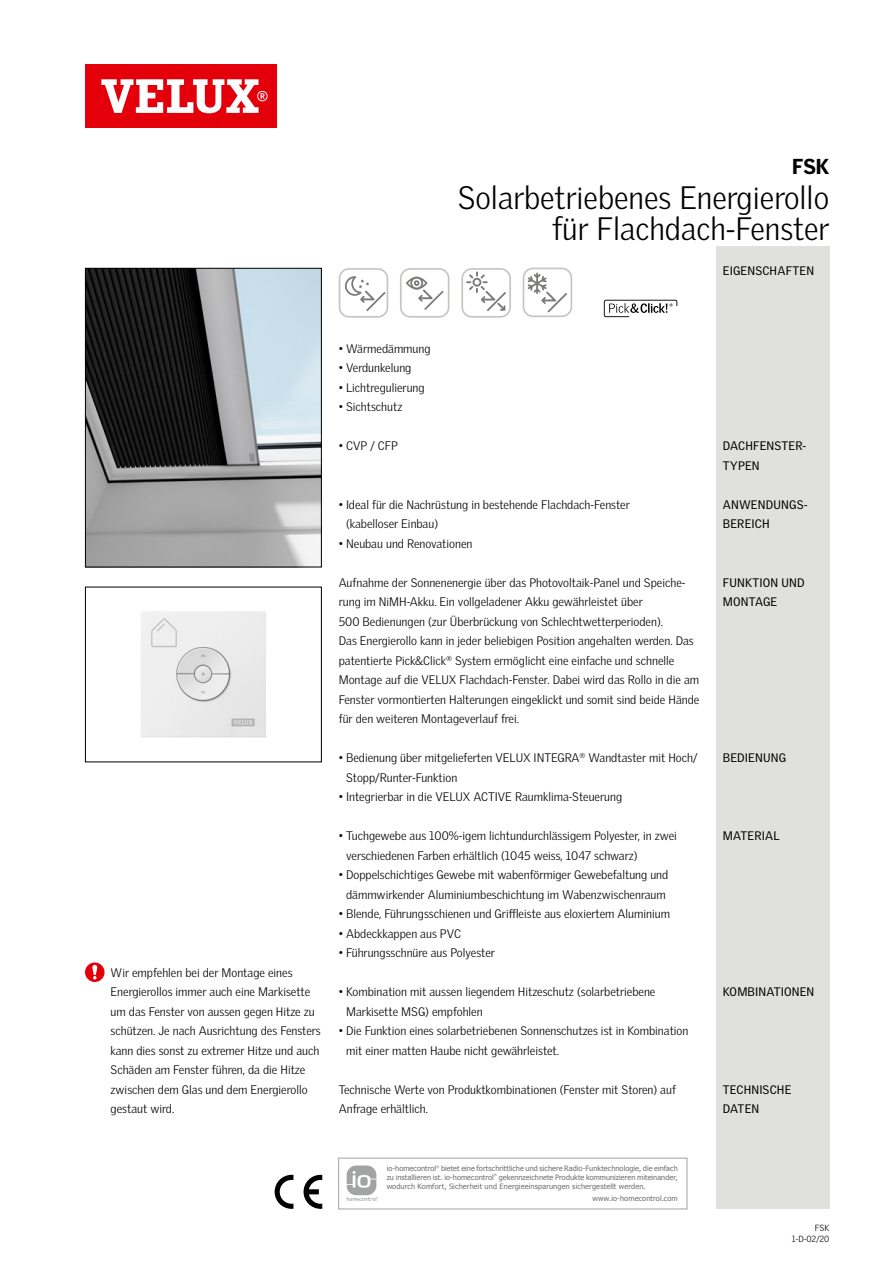
<style>
.page{position:relative;width:893px;height:1263px;background:#fff}
.page>*{position:absolute;margin:0;border:0;box-sizing:border-box;transform-origin:0 0}
.t1{font:300 31.5px/31.5px "Velux Gothic";color:#000;text-align:right}
.t2{font:900 21px "Velux Gothic";color:#000}
.t3{font:300 12px/19.5px "Velux Gothic";color:#000}
.t4{font:12px/19.5px "Velux Gothic";letter-spacing:.015em;color:#000}
.t5{font:300 8.7px/10.5px "Velux Gothic";letter-spacing:-.01em;color:#000;text-align:right}
.t6{font:7.35px/8.9px "Tahoma";letter-spacing:.01em;color:#6e6e6e}
.t7{font:3.45px "Tahoma";color:#6e6e6e}
</style>
<div class="page">
<div style="left:85px;top:64px;width:191px;height:64px;background:#e3000b"></div>
<svg style="left:101px;top:79px;width:167px;height:34px"></svg>
<div style="left:716px;top:247px;width:113px;height:962px;background:#e0e0de"></div>
<img style="left:87px;top:270px;width:233px;height:295px">
<div style="left:85px;top:268px;width:237px;height:299px;border:1px solid #000"></div>
<img style="left:141px;top:611px;width:125px;height:127px">
<div style="left:85px;top:587px;width:237px;height:175px;border:1px solid #000"></div>
<svg style="left:604px;top:300px;width:73px;height:17px"></svg>
<svg style="left:345px;top:276px;width:40px;height:35px"></svg>
<div style="left:339px;top:268px;width:49px;height:50px;border:2px solid #c5c6c3;border-radius:10px"></div>
<svg style="left:406px;top:277px;width:38px;height:33px"></svg>
<div style="left:400px;top:268px;width:49px;height:50px;border:2px solid #c5c6c3;border-radius:10px"></div>
<svg style="left:466px;top:271px;width:40px;height:40px"></svg>
<div style="left:461px;top:268px;width:50px;height:50px;border:2px solid #c5c6c3;border-radius:10px"></div>
<svg style="left:528px;top:273px;width:39px;height:40px"></svg>
<div style="left:523px;top:268px;width:49px;height:49px;border:2px solid #c5c6c3;border-radius:10px"></div>
<svg style="left:304px;top:1175px;width:18px;height:34px"></svg>
<svg style="left:275px;top:1175px;width:18px;height:34px"></svg>
<div style="left:338px;top:1158px;width:349px;height:51px;border:1px solid #a2a3a3"></div>
<svg style="left:347px;top:1165px;width:31px;height:36px"></svg>
<svg style="left:85px;top:962px;width:20px;height:20px"></svg>
<svg style="left:92px;top:965px;width:6px;height:14px"></svg>
<h2 class="t2" style="left:792px;top:153px;width:39px">FSK</h2>
<h1 class="t1" style="left:458px;top:181px;width:373px">Solarbetriebenes Energierollo für Flachdach-Fenster</h1>
<p class="t4" style="left:723px;top:260px;width:93px">EIGENSCHAFTEN</p>
<p class="t3" style="left:339px;top:338px;width:93px">• Wärmedämmung</p>
<p class="t3" style="left:339px;top:358px;width:74px">• Verdunkelung</p>
<p class="t3" style="left:339px;top:377px;width:87px">• Lichtregulierung</p>
<p class="t3" style="left:339px;top:397px;width:65px">• Sichtschutz</p>
<p class="t3" style="left:339px;top:436px;width:61px">• CVP / CFP</p>
<p class="t3" style="left:111px;top:962px;width:212px">Wir empfehlen bei der Montage eines Energierollos immer auch eine Markisette um das Fenster von aussen gegen Hitze zu schützen. Je nach Ausrichtung des Fensters kann dies sonst zu extremer Hitze und auch Schäden am Fenster führen, da die Hitze zwischen dem Glas und dem Energierollo gestaut wird.</p>
<p class="t3" style="left:346px;top:494px;width:285px;text-indent:-7px">• Ideal für die Nachrüstung in bestehende Flachdach-Fenster (kabelloser Einbau)</p>
<p class="t3" style="left:339px;top:533px;width:135px">• Neubau und Renovationen</p>
<p class="t3" style="left:339px;top:572px;width:362px">Aufnahme der Sonnenenergie über das Photovoltaik-Panel und Speiche&shy;rung im NiMH-Akku. Ein vollgeladener Akku gewährleistet über<br>500 Bedienungen (zur Überbrückung von Schlechtwetterperioden).<br>Das Energierollo kann in jeder beliebigen Position angehalten werden. Das patentierte Pick&amp;Click<sup>®</sup> System ermöglicht eine einfache und schnelle Montage auf die VELUX Flachdach-Fenster. Dabei wird das Rollo in die am Fenster vormontierten Halterungen eingeklickt und somit sind beide Hände für den weiteren Montageverlauf frei.</p>
<p class="t3" style="left:346px;top:748px;width:353px;text-indent:-7px">• Bedienung über mitgelieferten VELUX INTEGRA<sup>®</sup> Wandtaster mit Hoch/<br>Stopp/Runter-Funktion</p>
<p class="t3" style="left:339px;top:787px;width:285px">• Integrierbar in die VELUX ACTIVE Raumklima-Steuerung</p>
<p class="t3" style="left:346px;top:826px;width:332px;text-indent:-7px">• Tuchgewebe aus 100%-igem lichtundurchlässigem Polyester, in zwei verschiedenen Farben erhältlich (1045 weiss, 1047 schwarz)</p>
<p class="t3" style="left:339px;top:865px;width:331px;text-align:center">• Doppelschichtiges Gewebe mit wabenförmiger Gewebefaltung und dämmwirkender Aluminiumbeschichtung im Wabenzwischenraum</p>
<p class="t3" style="left:339px;top:904px;width:333px">• Blende, Führungsschienen und Griffleiste aus eloxiertem Aluminium</p>
<p class="t3" style="left:339px;top:923px;width:124px">• Abdeckkappen aus PVC</p>
<p class="t3" style="left:339px;top:943px;width:158px">• Führungsschnüre aus Polyester</p>
<p class="t3" style="left:346px;top:982px;width:311px;text-indent:-7px">• Kombination mit aussen liegendem Hitzeschutz (solarbetriebene<br>Markisette MSG) empfohlen</p>
<p class="t3" style="left:346px;top:1021px;width:344px;text-indent:-7px">• Die Funktion eines solarbetriebenen Sonnenschutzes ist in Kombination mit einer matten Haube nicht gewährleistet.</p>
<p class="t3" style="left:339px;top:1079px;width:339px">Technische Werte von Produktkombinationen (Fenster mit Storen) auf<br>Anfrage erhältlich.</p>
<p class="t6" style="left:387px;top:1163px;width:51px">io-homecontrol</p>
<p class="t7" style="left:436px;top:1164px;width:5px">®</p>
<p class="t6" style="left:387px;top:1163px;width:293px;text-indent:54px">bietet eine fortschrittliche und sichere Radio-Funktechnologie, die einfach zu installieren ist. io-homecontrol</p>
<p class="t7" style="left:494px;top:1173px;width:5px">®</p>
<p class="t6" style="left:387px;top:1172px;width:293px;text-indent:112px">gekennzeichnete Produkte kommunizieren miteinander, wodurch Komfort, Sicherheit und Energieeinsparungen sichergestellt werden.</p>
<p class="t6" style="left:592px;top:1193px;width:87px">www.io-homecontrol.com</p>
<p class="t4" style="left:723px;top:436px;width:85px">DACHFENSTER-<br>TYPEN</p>
<p class="t4" style="left:723px;top:494px;width:86px">ANWENDUNGS-<br>BEREICH</p>
<p class="t4" style="left:723px;top:572px;width:83px">FUNKTION UND<br>MONTAGE</p>
<p class="t4" style="left:723px;top:748px;width:65px">BEDIENUNG</p>
<p class="t4" style="left:723px;top:826px;width:58px">MATERIAL</p>
<p class="t4" style="left:723px;top:982px;width:93px">KOMBINATIONEN</p>
<p class="t4" style="left:723px;top:1079px;width:70px">TECHNISCHE<br>DATEN</p>
<p class="t5" style="left:792px;top:1223px;width:39px">FSK<br>1-D-02/20</p>
</div>
